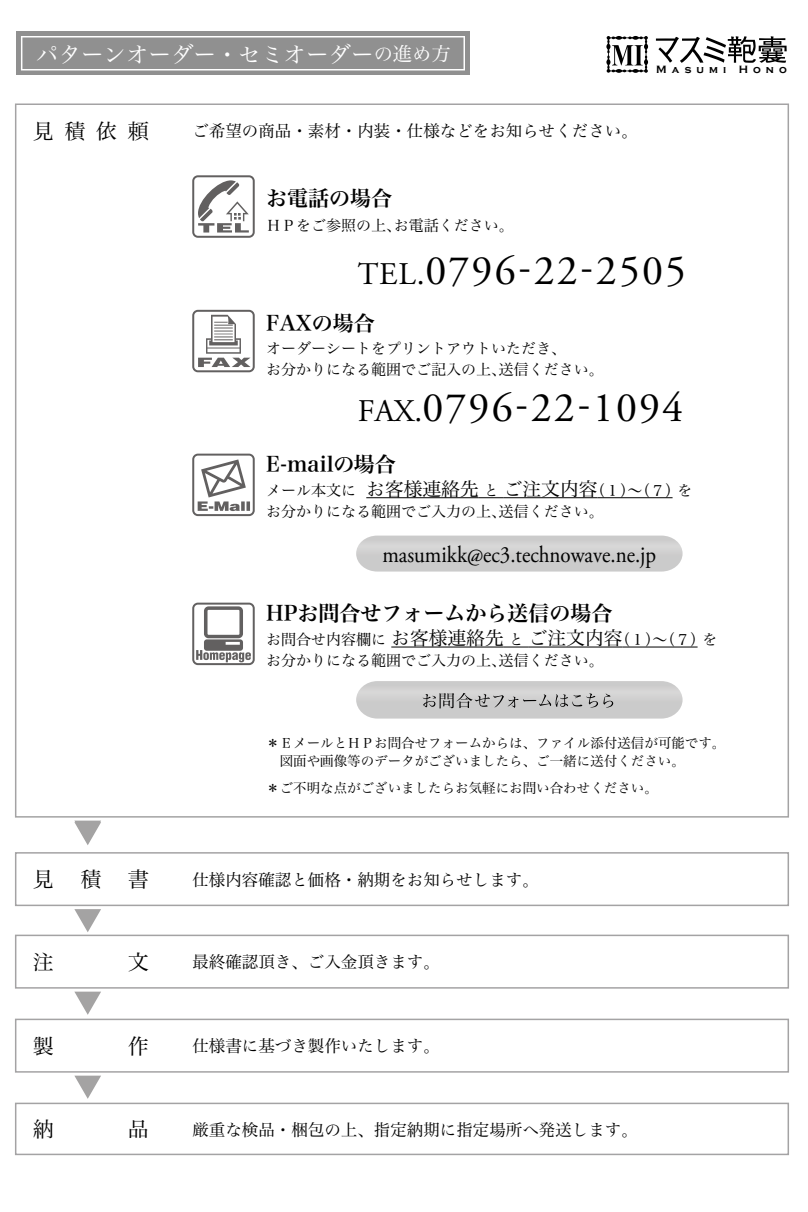
<style>
.page{position:relative;width:808px;height:1212px;background:#fff}
.page>*{position:absolute;margin:0;border:0;box-sizing:border-box;transform-origin:0 0}
.t1{font:42px "Adobe Garamond Pro";letter-spacing:.05em;color:#000}
.t2{font:23.25px "Adobe Garamond Pro";color:#000;scale:.9 1}
.t3{font:22.5px "Hira Min Pro N W3";color:#fff}
.t4{font:21px "Hira Min Pro N W6";color:#000}
.t5{font:21px "Hira Min Pro W3";color:#000}
.t6{font:19.35px "Hira Min Pro N W3";color:#fff}
.t7{font:16.5px "Hira Min Pro W3";color:#000}
.t8{font:15px/21px "Hira Min Pro N W3";color:#000}
.t9{font:13.5px/18px "Hira Min Pro N W3";color:#000}
.t10{font:700 10.95px "Copperplate Gothic";letter-spacing:.465em;color:#000}
.s1{font-size:31.5px}
.s2{font-family:"Hira Min Pro N W3"}
.s3{font-size:18.75px}
</style>
<div class="page">
<svg style="left:606px;top:36px;width:42px;height:37px"></svg>
<svg style="left:656px;top:36px;width:131px;height:27px"></svg>
<div style="left:16px;top:31px;width:453px;height:44px;background:#909090"></div>
<svg style="left:21px;top:36px;width:444px;height:34px"></svg>
<svg style="left:74px;top:909px;width:27px;height:23px"></svg>
<svg style="left:74px;top:991px;width:27px;height:24px"></svg>
<svg style="left:74px;top:1075px;width:27px;height:24px"></svg>
<div style="left:15px;top:852px;width:774px;height:54px;border:2px solid #a4a3a4"></div>
<svg style="left:74px;top:820px;width:27px;height:25px"></svg>
<div style="left:15px;top:934px;width:774px;height:54px;border:2px solid #a4a3a4"></div>
<div style="left:15px;top:1018px;width:774px;height:54px;border:2px solid #a4a3a4"></div>
<div style="left:15px;top:1102px;width:774px;height:53px;border:2px solid #a4a3a4"></div>
<svg style="left:356px;top:535px;width:326px;height:36px;background:#d0d0d0"></svg>
<svg style="left:192px;top:175px;width:63px;height:63px"></svg>
<svg style="left:192px;top:310px;width:63px;height:62px"></svg>
<svg style="left:192px;top:454px;width:63px;height:62px"></svg>
<svg style="left:192px;top:603px;width:63px;height:62px"></svg>
<hr style="left:366px;top:497px;width:113px;height:1px;background:#000">
<svg style="left:479px;top:497px;width:25px;height:1px"></svg>
<hr style="left:504px;top:497px;width:93px;height:1px;background:#000">
<hr style="left:597px;top:497px;width:75px;height:1px;background:#000">
<hr style="left:391px;top:647px;width:113px;height:1px;background:#000">
<svg style="left:504px;top:647px;width:25px;height:1px"></svg>
<hr style="left:529px;top:647px;width:93px;height:1px;background:#000">
<hr style="left:622px;top:647px;width:75px;height:1px;background:#000">
<svg style="left:356px;top:681px;width:326px;height:37px;background:#c8c8c8"></svg>
<h3 class="t3" style="left:36px;top:35px;width:339px">パターンオーダー・セミオーダー</h3>
<p class="t6" style="left:374px;top:38px;width:79px">の進め方</p>
<h3 class="t5" style="left:33px;top:113px;width:117px">見積依頼</h3>
<p class="t7" style="left:192px;top:117px;width:447px">ご希望の商品・素材・内装・仕様などをお知らせください。</p>
<h3 class="t4" style="left:266px;top:180px;width:127px">お電話の場合</h3>
<p class="t8" style="left:266px;top:214px;width:249px">ＨＰをご参照の上、お電話ください。</p>
<p class="t10" style="left:656px;top:63px;width:132px">Masumi Hono</p>
<h1 class="t1" style="left:358px;top:246px;width:330px"><span class="s1">TEL.</span>0796<span class="s2">-</span>22<span class="s2">-</span>2505</h1>
<h3 class="t4" style="left:266px;top:304px;width:110px">FAXの場合</h3>
<p class="t8" style="left:266px;top:336px;width:339px">オーダーシートをプリントアウトいただき、<br>お分かりになる範囲でご記入の上、送信ください。</p>
<h1 class="t1" style="left:358px;top:382px;width:327px"><span class="s1">FAX.</span>0796<span class="s2">-</span>22<span class="s2">-</span>1094</h1>
<h3 class="t4" style="left:266px;top:446px;width:131px">E-mailの場合</h3>
<p class="t8" style="left:266px;top:478px;width:428px">メール本文に <span class="s3">お客様連絡先</span> と <span class="s3">ご注文内容</span>（１）～（７）をお分かりになる範囲でご入力の上、送信ください。</p>
<h2 class="t2" style="left:382px;top:541px;width:306px">masumikk@ec3.technowave.ne.jp</h2>
<h3 class="t4" style="left:266px;top:595px;width:348px">HPお問合せフォームから送信の場合</h3>
<p class="t8" style="left:266px;top:628px;width:453px">お問合せ内容欄に <span class="s3">お客様連絡先</span> と <span class="s3">ご注文内容</span>（１）～（７）をお分かりになる範囲でご入力の上、送信ください。</p>
<p class="t9" style="left:280px;top:733px;width:447px;text-indent:-14px">＊ＥメールとＨＰお問合せフォームからは、ファイル添付送信が可能です。図面や画像等のデータがございましたら、ご一緒に送付ください。</p>
<p class="t9" style="left:266px;top:778px;width:393px">＊ご不明な点がございましたらお気軽にお問い合わせください。</p>
<h3 class="t5" style="left:33px;top:861px;width:22px">見</h3>
<h3 class="t5" style="left:80px;top:861px;width:23px">積</h3>
<h3 class="t5" style="left:128px;top:861px;width:23px">書</h3>
<p class="t7" style="left:192px;top:865px;width:348px">仕様内容確認と価格・納期をお知らせします。</p>
<h3 class="t5" style="left:33px;top:944px;width:22px">注</h3>
<h3 class="t5" style="left:128px;top:944px;width:23px">文</h3>
<p class="t7" style="left:192px;top:948px;width:249px">最終確認頂き、ご入金頂きます。</p>
<h3 class="t5" style="left:33px;top:1028px;width:22px">製</h3>
<h3 class="t5" style="left:128px;top:1028px;width:23px">作</h3>
<p class="t7" style="left:192px;top:1032px;width:249px">仕様書に基づき製作いたします。</p>
<h3 class="t5" style="left:33px;top:1111px;width:22px">納</h3>
<h3 class="t5" style="left:128px;top:1111px;width:23px">品</h3>
<p class="t7" style="left:192px;top:1115px;width:447px">厳重な検品・梱包の上、指定納期に指定場所へ発送します。</p>
</div>
